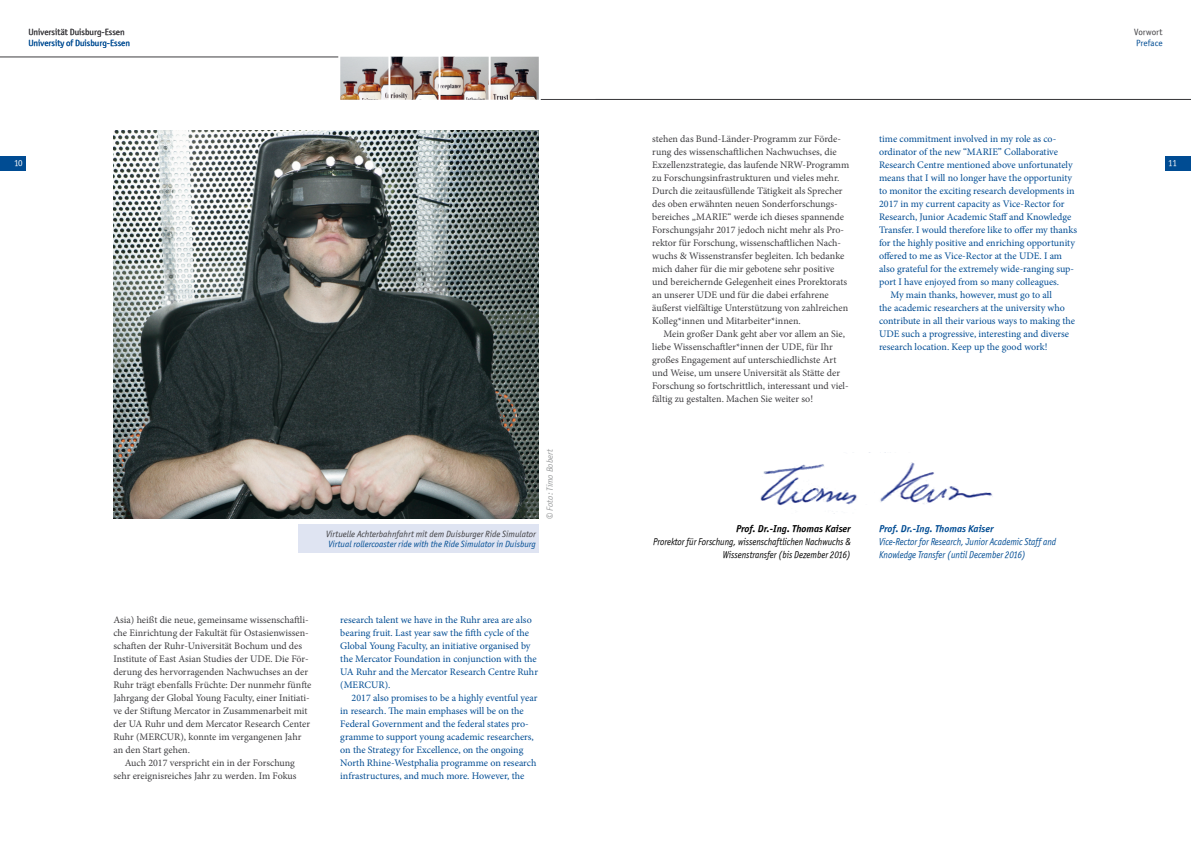
<style>
.page{position:relative;width:1191px;height:842px;background:#fff}
.page>*{position:absolute;margin:0;border:0;box-sizing:border-box;transform-origin:0 0}
.t1{font:10px/13px "Minion Pro";color:#3e3d40}
.t2{font:10px/13px "Minion Pro";letter-spacing:-.005em;color:#004c93}
.t3{font:italic 10px/13px "Officina Sans ITCTT Book";color:#000;text-align:right;scale:.9 1}
.t4{font:italic 10px/13px "Officina Sans ITCTT Book";color:#004c93;scale:.9 1}
.t5{font:italic 10px "Officina Sans ITCTT Bold";color:#000}
.t6{font:italic 10px "Officina Sans ITCTT Bold";color:#004c93}
.t7{font:italic 9px "Officina Sans ITCTT Book";color:#004c93}
.t8{font:italic 9px "Officina Sans ITCTT Book";color:#3e3d40}
.t9{font:9px "Officina Sans ITCTT Book";color:#004c93}
.t10{font:9px "Officina Sans ITCTT Book";color:#3e3d40}
.t11{font:italic 9px "Officina Sans ITCTT Book";color:#9c9e9f}
.t12{font:9px "Officina Sans ITCTT Book";color:#fff}
.s1{font-style:normal}
</style>
<div class="page">
<div style="left:0;top:156px;width:26px;height:14px;background:#004c93"></div>
<div style="left:1164px;top:156px;width:27px;height:14px;background:#004c93"></div>
<hr style="left:0;top:57px;width:338px;height:1px;background:#3e3d40">
<hr style="left:541px;top:99px;width:650px;height:1px;background:#3e3d40">
<div style="left:298px;top:524px;width:240px;height:29px;background:#dfe4f2"></div>
<img style="left:340px;top:57px;width:199px;height:43px">
<img style="left:113px;top:130px;width:426px;height:389px">
<img style="left:760px;top:452px;width:233px;height:54px">
<p class="t10" style="left:28px;top:27px;width:98px">Universität Duisburg-Essen</p>
<p class="t9" style="left:28px;top:38px;width:103px">University of Duisburg-Essen</p>
<p class="t10" style="left:1134px;top:27px;width:30px">Vorwort</p>
<p class="t9" style="left:1136px;top:38px;width:28px">Preface</p>
<p class="t2" style="left:879px;top:132px;width:179px">time commitment involved in my role as co-</p>
<p class="t2" style="left:879px;top:145px;width:180px">ordinator of the new “MARIE” Collaborative</p>
<p class="t2" style="left:879px;top:158px;width:195px">Research Centre mentioned above unfortunately</p>
<p class="t2" style="left:879px;top:171px;width:194px">means that I will no longer have the opportunity</p>
<p class="t2" style="left:879px;top:184px;width:197px">to monitor the exciting research developments in</p>
<p class="t2" style="left:879px;top:197px;width:187px">2017 in my current capacity as Vice-Rector for</p>
<p class="t2" style="left:879px;top:210px;width:194px">Research, Junior Academic Staff and Knowledge</p>
<p class="t2" style="left:879px;top:223px;width:199px">Transfer. I would therefore like to offer my thanks</p>
<p class="t2" style="left:879px;top:236px;width:197px">for the highly positive and enriching opportunity</p>
<p class="t2" style="left:879px;top:249px;width:185px">offered to me as Vice-Rector at the UDE. I am</p>
<p class="t2" style="left:879px;top:262px;width:196px">also grateful for the extremely wide-ranging sup-</p>
<p class="t2" style="left:879px;top:275px;width:182px">port I have enjoyed from so many colleagues.</p>
<p class="t2" style="left:890px;top:288px;width:163px">My main thanks, however, must go to all</p>
<p class="t2" style="left:879px;top:301px;width:187px">the academic researchers at the university who</p>
<p class="t2" style="left:879px;top:314px;width:198px">contribute in all their various ways to making the</p>
<p class="t2" style="left:879px;top:327px;width:191px">UDE such a progressive, interesting and diverse</p>
<p class="t2" style="left:879px;top:340px;width:170px">research location. Keep up the good work!</p>
<p class="t1" style="left:652px;top:132px;width:199px">stehen das Bund-Länder-Programm zur Förde&shy;rung des wissenschaftlichen Nachwuchses, die Exzellenzstrategie, das laufende NRW-Programm zu Forschungsinfrastrukturen und vieles mehr.<br>Durch die zeitausfüllende Tätigkeit als Sprecher des oben erwähnten neuen Sonderforschungs&shy;bereiches „MARIE“ werde ich dieses spannende Forschungsjahr 2017 jedoch nicht mehr als Pro&shy;rektor für Forschung, wissenschaftlichen Nach&shy;wuchs &amp; Wissenstransfer begleiten. Ich bedanke mich daher für die mir gebotene sehr positive und bereichernde Gelegenheit eines Prorektorats an unserer UDE und für die dabei erfahrene äußerst vielfältige Unterstützung von zahlreichen Kolleg*innen und Mitarbeiter*innen.</p>
<p class="t1" style="left:652px;top:327px;width:198px;text-indent:11px">Mein großer Dank geht aber vor allem an Sie, liebe Wissenschaftler*innen der UDE, für Ihr großes Engagement auf unterschiedlichste Art und Weise, um unsere Universität als Stätte der Forschung so fortschrittlich, interessant und viel&shy;fältig zu gestalten. Machen Sie weiter so!</p>
<p class="t12" style="left:14px;top:158px;width:10px">10</p>
<p class="t12" style="left:1168px;top:158px;width:10px">11</p>
<p class="t8" style="left:326px;top:528px;width:211px">Virtuelle Achterbahnfahrt mit dem Duisburger Ride Simulator</p>
<p class="t7" style="left:328px;top:539px;width:209px">Virtual rollercoaster ride with the Ride Simulator in Duisburg</p>
<p class="t11" style="left:544px;top:519px;width:72px;rotate:-90deg"><span class="s1">©</span> Foto: Timo Bobert</p>
<p class="t1" style="left:113px;top:613px;width:197px">Asia) heißt die neue, gemeinsame wissenschaftli-</p>
<p class="t1" style="left:113px;top:626px;width:197px">che Einrichtung der Fakultät für Ostasienwissen-</p>
<p class="t1" style="left:113px;top:639px;width:190px">schaften der Ruhr-Universität Bochum und des</p>
<p class="t1" style="left:113px;top:652px;width:197px">Institute of East Asian Studies der UDE. Die För-</p>
<p class="t1" style="left:113px;top:665px;width:196px">derung des hervorragenden Nachwuchses an der</p>
<p class="t1" style="left:113px;top:678px;width:199px">Ruhr trägt ebenfalls Früchte: Der nunmehr fünfte</p>
<p class="t1" style="left:113px;top:691px;width:198px">Jahrgang der Global Young Faculty, einer Initiati-</p>
<p class="t1" style="left:113px;top:704px;width:196px">ve der Stiftung Mercator in Zusammenarbeit mit</p>
<p class="t1" style="left:113px;top:717px;width:198px">der UA Ruhr und dem Mercator Research Center</p>
<p class="t1" style="left:113px;top:730px;width:189px">Ruhr (MERCUR), konnte im vergangenen Jahr</p>
<p class="t1" style="left:113px;top:743px;width:78px">an den Start gehen.</p>
<p class="t1" style="left:125px;top:756px;width:172px">Auch 2017 verspricht ein in der Forschung</p>
<p class="t1" style="left:113px;top:769px;width:185px">sehr ereignisreiches Jahr zu werden. Im Fokus</p>
<p class="t2" style="left:340px;top:613px;width:199px">research talent we have in the Ruhr area are also bearing fruit. Last year saw the fifth cycle of the Global Young Faculty, an initiative organised by the Mercator Foundation in conjunction with the UA Ruhr and the Mercator Research Centre Ruhr (MERCUR).</p>
<p class="t2" style="left:340px;top:691px;width:199px;text-indent:11px">2017 also promises to be a highly eventful year in research. The main emphases will be on the Federal Government and the federal states pro&shy;gramme to support young academic researchers, on the Strategy for Excellence, on the ongoing North Rhine-Westphalia programme on research infrastructures, and much more. However, the</p>
<p class="t5" style="left:736px;top:522px;width:116px">Prof. Dr.-Ing. Thomas Kaiser</p>
<p class="t3" style="left:653px;top:535px;width:221px">Prorektor für Forschung, wissenschaftlichen Nachwuchs &amp;<br>Wissenstransfer (bis Dezember 2016)</p>
<p class="t6" style="left:879px;top:522px;width:116px">Prof. Dr.-Ing. Thomas Kaiser</p>
<p class="t4" style="left:879px;top:535px;width:198px">Vice-Rector for Research, Junior Academic Staff and<br>Knowledge Transfer (until December 2016)</p>
</div>
